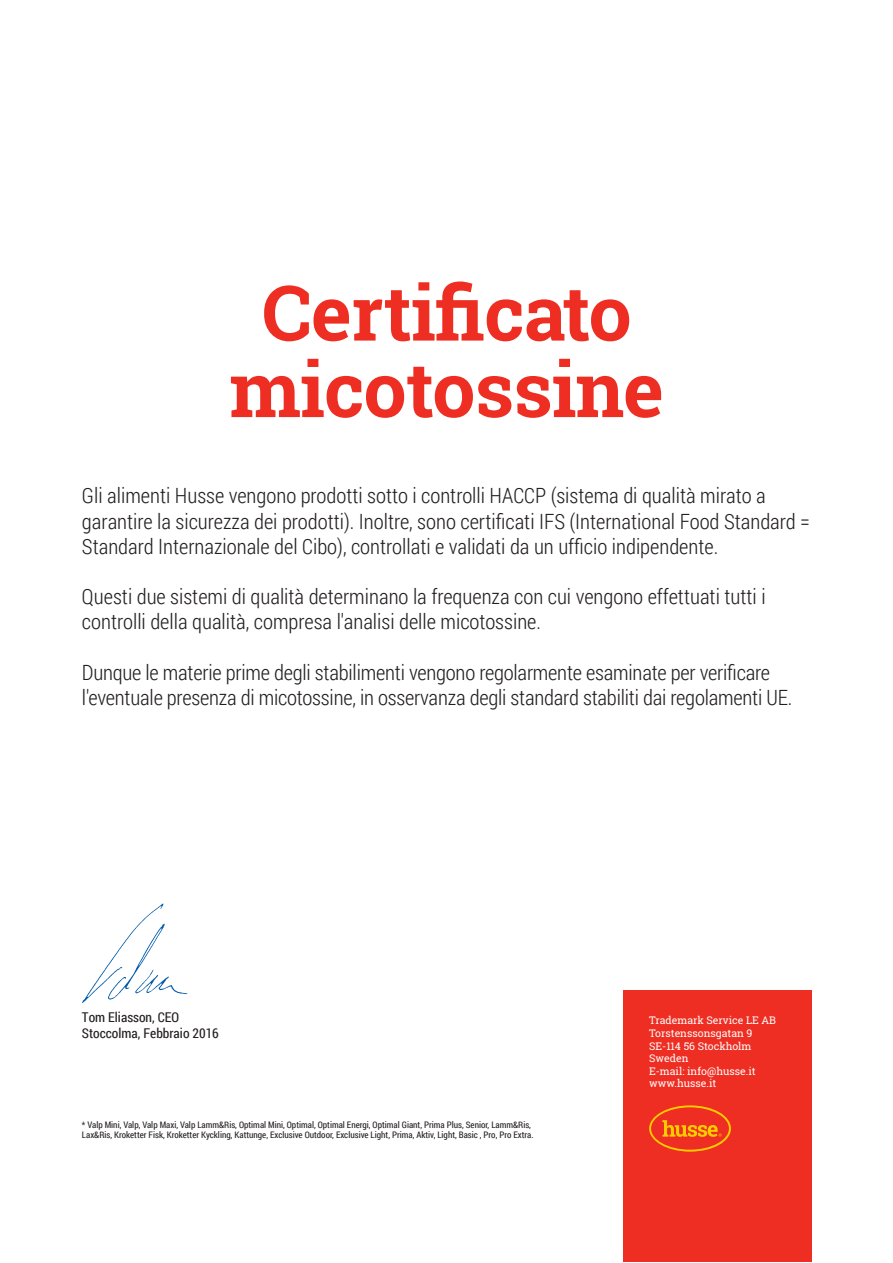
<style>
.page{position:relative;width:893px;height:1263px;background:#fff}
.page>*{position:absolute;margin:0;border:0;box-sizing:border-box;transform-origin:0 0}
.t1{font:700 76.5px/76.5px "Roboto Slab";letter-spacing:-.01em;color:#ee2e22;text-align:center}
.t2{font:300 21px/25.2px "Roboto Condensed";color:#231f20}
.t3{font:13.5px/16.2px "Roboto Condensed";color:#231f20}
.t4{font:10.5px/12.6px "Roboto Slab";color:#fff}
.t5{font:9px/10.8px "Roboto Condensed";color:#231f20}
</style>
<div class="page">
<svg style="left:82px;top:903px;width:106px;height:100px"></svg>
<div style="left:623px;top:990px;width:188px;height:272px;background:#ee2e22"></div>
<svg style="left:649px;top:1105px;width:82px;height:46px"></svg>
<h1 class="t1" style="left:230px;top:274px;width:436px">Certificato micotossine</h1>
<p class="t2" style="left:82px;top:483px;width:730px">Gli alimenti Husse vengono prodotti sotto i controlli HACCP (sistema di qualità mirato a garantire la sicurezza dei prodotti). Inoltre, sono certificati IFS (International Food Standard =<br>Standard Internazionale del Cibo), controllati e validati da un ufficio indipendente.</p>
<p class="t2" style="left:82px;top:583px;width:685px">Questi due sistemi di qualità determinano la frequenza con cui vengono effettuati tutti i controlli della qualità, compresa l'analisi delle micotossine.</p>
<p class="t2" style="left:82px;top:659px;width:712px">Dunque le materie prime degli stabilimenti vengono regolarmente esaminate per verificare l'eventuale presenza di micotossine, in osservanza degli standard stabiliti dai regolamenti UE.</p>
<p class="t3" style="left:82px;top:1008px;width:138px">Tom Eliasson, CEO<br>Stoccolma, Febbraio 2016</p>
<p class="t5" style="left:82px;top:1119px;width:453px">* Valp Mini, Valp, Valp Maxi, Valp Lamm&amp;Ris, Optimal Mini, Optimal, Optimal Energi, Optimal Giant, Prima Plus, Senior, Lamm&amp;Ris,<br>Lax&amp;Ris, Kroketter Fisk, Kroketter Kyckling, Kattunge, Exclusive Outdoor, Exclusive Light, Prima, Aktiv, Light, Basic , Pro, Pro Extra.</p>
<p class="t4" style="left:649px;top:1014px;width:128px">Trademark Service LE AB<br>Torstenssonsgatan 9<br>SE-114 56 Stockholm<br>Sweden<br>E-mail: info@husse.it www.husse.it</p>
</div>
